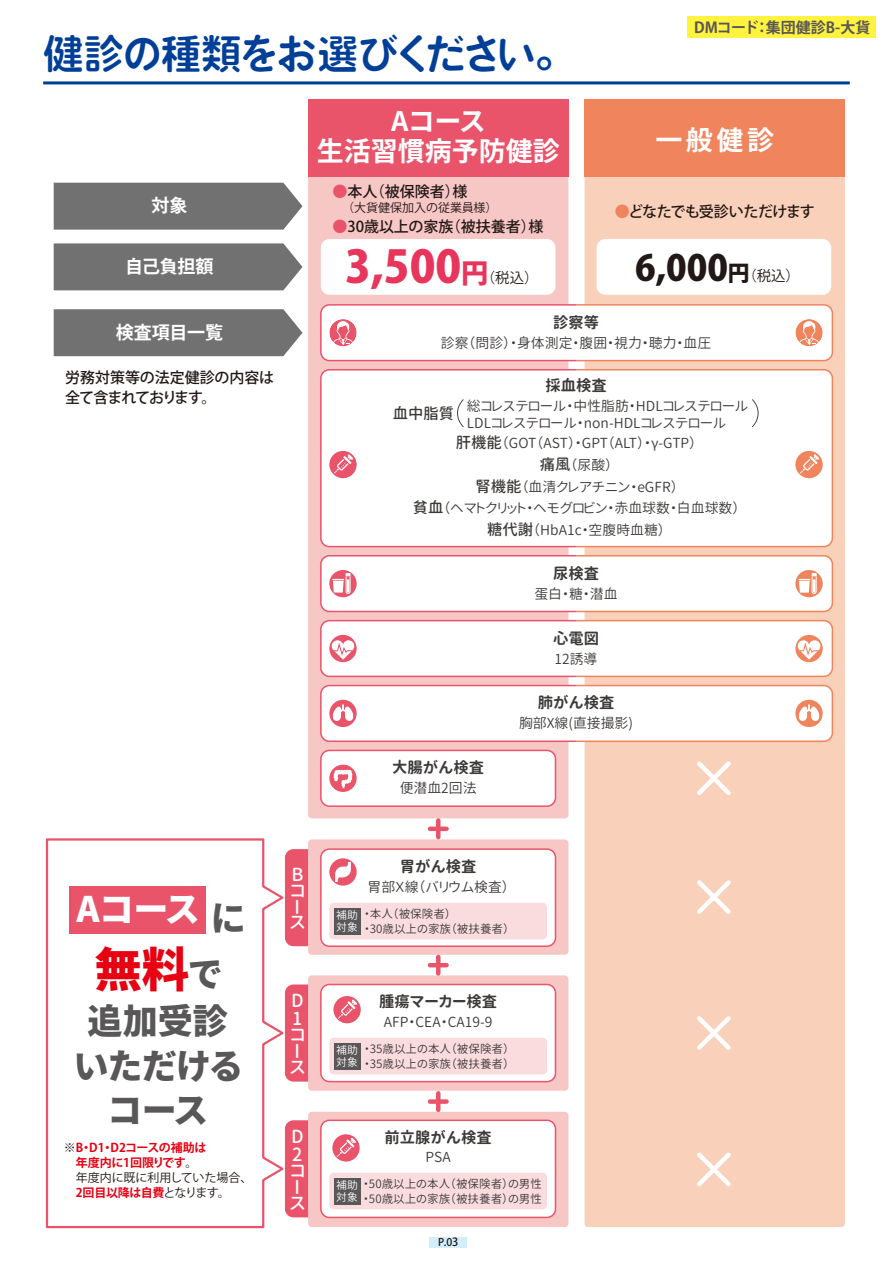
<style>
.page{position:relative;width:893px;height:1263px;background:#fff}
.page>*{position:absolute;margin:0;border:0;box-sizing:border-box;transform-origin:0 0}
.t1{font:800 47.55px "Source Han Sans JP";color:#e60012}
.t2{font:800 44.4px "Koz Go Pro";color:#e7355c}
.t3{font:40.5px "VDL V7 Maru Gothic Bold";letter-spacing:-.055em;color:#003f98}
.t4{font:800 35.55px "Koz Go Pro";color:#221815}
.t5{font:800 35.1px/44.1px "Source Han Sans JP";letter-spacing:-.015em;color:#595757;text-align:center}
.t6{font:800 35.1px "Source Han Sans JP";color:#fff}
.t7{font:700 27px/30px "Source Han Sans JP";color:#fff;text-align:center}
.t8{font:18px/18px "Gen Jyuu Gothic X P Medium";color:#fff}
.t9{font:700 18px "Koz Go Pro";letter-spacing:-.01em;color:#fff}
.t10{font:15.3px "Gen Jyuu Gothic X P Bold";color:#3e3a39}
.t11{font:15.3px "Gen Jyuu Gothic X P Medium";color:#3e3a39}
.t12{font:500 15px/19.5px "Koz Go Pro";letter-spacing:-.01em;color:#221815}
.t13{font:500 15px "Koz Go Pro";letter-spacing:-.035em;color:#221815}
.t14{font:700 15px "Koz Go Pro";color:#595757}
.t15{font:13.8px/21.5px "Gen Jyuu Gothic X P Normal";color:#3e3a39;text-align:center}
.t16{font:700 12px "Koz Go Pr 6 N";letter-spacing:-.02em;color:#e60012}
.t17{font:12px "Koz Go Pr 6 N";color:#221815}
.t18{font:12px "Koz Go Pro";color:#221815}
.t19{font:11.55px/15px "Gen Jyuu Gothic X P Normal";color:#3e3a39}
.t20{font:10.8px/12.1px "Gen Jyuu Gothic X P Normal";color:#fff}
.t21{font:500 10.5px "Koz Go Pro";color:#221815}
.s1{font-size:35.1px;color:#595757}
.s2{font-weight:400;color:#221815}
.s3{font-weight:700;color:#e9546b}
.s4{font-weight:700;color:#ef845d}
.s5{font-size:27.3px}
.s6{font-weight:400;font-size:14.4px;color:#221815}
.s7{font-size:21.75px}
.s8{font-weight:400;font-size:14.4px}
.s9{font-family:"Gen Jyuu Gothic X P Medium";font-size:15.3px}
.s10{font-size:11.25px}
</style>
<div class="page">
<div style="left:308px;top:99px;width:260px;height:719px;background:#f7c7c6;border-radius:4px"></div>
<div style="left:585px;top:99px;width:260px;height:1128px;background:#f9d0ba;border-radius:4px"></div>
<div style="left:578px;top:368px;width:256px;height:180px;background:#fff"></div>
<div style="left:308px;top:99px;width:260px;height:78px;background:#e9546b"></div>
<div style="left:585px;top:99px;width:260px;height:78px;background:#ef845d"></div>
<hr style="left:43px;top:81px;width:807px;height:3px;background:#003f98">
<div style="left:320px;top:368px;width:258px;height:180px;background:#fff"></div>
<div style="left:321px;top:750px;width:234px;height:56px;background:#fff;border-radius:9px"></div>
<div style="left:320px;top:750px;width:236px;height:57px;border:2px solid #e9546b;border-radius:9px"></div>
<div style="left:308px;top:839px;width:260px;height:116px;background:#f7c7c6;border-radius:4px"></div>
<div style="left:321px;top:849px;width:234px;height:97px;background:#fff;border-radius:9px"></div>
<div style="left:320px;top:848px;width:236px;height:99px;border:2px solid #e9546b;border-radius:9px"></div>
<svg style="left:697px;top:761px;width:34px;height:34px"></svg>
<svg style="left:697px;top:880px;width:34px;height:34px"></svg>
<svg style="left:697px;top:1016px;width:34px;height:34px"></svg>
<svg style="left:697px;top:1152px;width:34px;height:35px"></svg>
<hr style="left:436px;top:820px;width:4px;height:17px;background:#e9546b">
<div style="left:430px;top:826px;width:17px;height:5px;background:#e9546b"></div>
<div style="left:308px;top:975px;width:260px;height:116px;background:#f7c7c6;border-radius:4px"></div>
<div style="left:321px;top:984px;width:234px;height:97px;background:#fff;border-radius:9px"></div>
<div style="left:320px;top:984px;width:236px;height:98px;border:2px solid #e9546b;border-radius:9px"></div>
<hr style="left:436px;top:957px;width:4px;height:16px;background:#e9546b">
<hr style="left:430px;top:963px;width:17px;height:4px;background:#e9546b">
<div style="left:308px;top:1112px;width:260px;height:115px;background:#f7c7c6;border-radius:4px"></div>
<div style="left:321px;top:1120px;width:234px;height:97px;background:#fff;border-radius:9px"></div>
<div style="left:320px;top:1119px;width:236px;height:99px;border:2px solid #e9546b;border-radius:9px"></div>
<hr style="left:436px;top:1093px;width:4px;height:17px;background:#e9546b">
<div style="left:430px;top:1099px;width:17px;height:5px;background:#e9546b"></div>
<div style="left:329px;top:903px;width:218px;height:36px;background:#fadcdf;border-radius:4px"></div>
<div style="left:334px;top:908px;width:26px;height:26px;background:#595757"></div>
<div style="left:329px;top:1038px;width:218px;height:36px;background:#fadcdf;border-radius:4px"></div>
<div style="left:334px;top:1043px;width:26px;height:26px;background:#595757"></div>
<div style="left:329px;top:1173px;width:218px;height:36px;background:#fadcdf;border-radius:4px"></div>
<div style="left:334px;top:1178px;width:26px;height:26px;background:#595757"></div>
<div style="left:287px;top:849px;width:21px;height:97px;background:#e9546b"></div>
<div style="left:287px;top:984px;width:21px;height:97px;background:#e9546b"></div>
<div style="left:287px;top:1120px;width:21px;height:97px;background:#e9546b"></div>
<svg style="left:45px;top:838px;width:242px;height:391px"></svg>
<div style="left:54px;top:309px;width:248px;height:47px;background:#727171"></div>
<div style="left:54px;top:243px;width:248px;height:47px;background:#727171"></div>
<div style="left:54px;top:183px;width:248px;height:47px;background:#727171"></div>
<div style="left:321px;top:239px;width:234px;height:56px;background:#fff;border-radius:9px"></div>
<div style="left:597px;top:239px;width:234px;height:56px;background:#fff;border-radius:9px"></div>
<div style="left:329px;top:858px;width:28px;height:28px;background:#e9546b;border-radius:50%"></div>
<svg style="left:335px;top:862px;width:16px;height:20px"></svg>
<div style="left:329px;top:765px;width:28px;height:27px;background:#e9546b;border-radius:50%"></div>
<svg style="left:334px;top:769px;width:18px;height:19px"></svg>
<div style="left:329px;top:451px;width:28px;height:27px;background:#e9546b;border-radius:50%"></div>
<svg style="left:334px;top:454px;width:19px;height:19px"></svg>
<div style="left:333px;top:996px;width:28px;height:27px;background:#e9546b;border-radius:50%"></div>
<svg style="left:338px;top:999px;width:19px;height:19px"></svg>
<div style="left:332px;top:1134px;width:28px;height:27px;background:#e9546b;border-radius:50%"></div>
<svg style="left:337px;top:1138px;width:19px;height:19px"></svg>
<svg style="left:320px;top:684px;width:514px;height:59px"></svg>
<svg style="left:320px;top:619px;width:514px;height:59px"></svg>
<svg style="left:320px;top:554px;width:514px;height:59px"></svg>
<div style="left:795px;top:451px;width:28px;height:27px;background:#ef845d;border-radius:50%"></div>
<svg style="left:800px;top:454px;width:19px;height:19px"></svg>
<svg style="left:320px;top:303px;width:514px;height:59px"></svg>
<svg style="left:457px;top:399px;width:7px;height:28px"></svg>
<svg style="left:752px;top:399px;width:7px;height:28px"></svg>
<div style="left:430px;top:1237px;width:37px;height:10px;background:#d3edfb"></div>
<div style="left:687px;top:17px;width:189px;height:21px;background:#fff33f"></div>
<h3 class="t3" style="left:43px;top:26px;width:534px">健診の種類をお選びください。</h3>
<h3 class="t7" style="left:317px;top:107px;width:244px">Aコース<br>生活習慣病予防健診</h3>
<p class="t14" style="left:694px;top:18px;width:178px">DMコード：集団健診B-大貨</p>
<h3 class="t7" style="left:655px;top:125px;width:120px">一般健診</h3>
<h3 class="t9" style="left:151px;top:194px;width:37px">対象</h3>
<h3 class="t9" style="left:125px;top:255px;width:90px">自己負担額</h3>
<h3 class="t9" style="left:116px;top:321px;width:109px">検査項目一覧</h3>
<p class="t12" style="left:65px;top:369px;width:211px">労務対策等の法定健診の内容は全て含まれております。</p>
<h3 class="t6" style="left:76px;top:890px;width:125px">Aコース</h3>
<h1 class="t1" style="left:94px;top:943px;width:130px">無料<span class="s1">で</span></h1>
<h3 class="t5" style="left:74px;top:1000px;width:171px">追加受診いただけるコース</h3>
<p class="t16" style="left:64px;top:1141px;width:144px"><span class="s2">※</span>B・D1・D2コースの補助は</p>
<p class="t16" style="left:64px;top:1156px;width:135px">　年度内に1回限りです<span class="s2">。</span></p>
<p class="t17" style="left:64px;top:1171px;width:190px">　年度内に既に利用していた場合、</p>
<p class="t16" style="left:76px;top:1186px;width:156px">2回目以降は自費<span class="s2">となります。</span></p>
<h3 class="t8" style="left:288px;top:865px;width:17px">Bコ</h3>
<h3 class="t8" style="left:288px;top:898px;width:17px;line-height:16.6px">ース</h3>
<h3 class="t8" style="left:288px;top:991px;width:17px;text-align:justify">D 1コ</h3>
<h3 class="t8" style="left:288px;top:1043px;width:17px;line-height:16.6px">ース</h3>
<h3 class="t8" style="left:288px;top:1127px;width:17px;text-align:justify">D 2コ</h3>
<h3 class="t8" style="left:288px;top:1178px;width:17px;line-height:16.6px">ース</h3>
<p class="t12" style="left:332px;top:183px;width:136px"><span class="s3">●</span>本人（被保険者）様</p>
<p class="t12" style="left:332px;top:217px;width:213px"><span class="s3">●</span>30歳以上の家族（被扶養者）様</p>
<p class="t18" style="left:342px;top:200px;width:157px">（大貨健保加入の従業員様）</p>
<p class="t13" style="left:615px;top:202px;width:201px"><span class="s4">●</span>どなたでも受診いただけます</p>
<h2 class="t2" style="left:345px;top:238px;width:195px">3,500<span class="s5">円</span><span class="s6">（税込）</span></h2>
<h3 class="t4" style="left:635px;top:245px;width:166px">6,000<span class="s7">円</span><span class="s8">（税込）</span></h3>
<p class="t10" style="left:553px;top:311px;width:48px">診察等</p>
<p class="t15" style="left:441px;top:332px;width:272px">診察（問診）・身体測定・腹囲・視力・聴力・血圧</p>
<p class="t10" style="left:545px;top:374px;width:63px">採血検査</p>
<p class="t11" style="left:393px;top:402px;width:63px">血中脂質</p>
<p class="t15" style="left:467px;top:398px;width:283px;line-height:16.5px;text-align:left">総コレステロール・中性脂肪・HDLコレステロール<br>LDLコレステロール・non-HDLコレステロール</p>
<p class="t15" style="left:456px;top:432px;width:242px"><span class="s9">肝機能</span>（GOT（AST）・GPT（ALT）・γ-GTP）<span class="s9">痛風</span>（尿酸）</p>
<p class="t15" style="left:413px;top:497px;width:328px"><span class="s9">貧血</span>（ヘマトクリット・ヘモグロビン・赤血球数・白血球数）<span class="s9">糖代謝</span>（HbA1c・空腹時血糖）</p>
<p class="t10" style="left:553px;top:562px;width:48px">尿検査</p>
<p class="t15" style="left:534px;top:582px;width:85px">蛋白・糖・潜血</p>
<p class="t10" style="left:553px;top:627px;width:48px">心電図</p>
<p class="t15" style="left:555px;top:647px;width:44px">12誘導</p>
<p class="t10" style="left:538px;top:691px;width:78px">肺がん検査</p>
<p class="t15" style="left:519px;top:712px;width:116px">胸部X線(直接撮影)</p>
<p class="t10" style="left:392px;top:756px;width:94px">大腸がん検査</p>
<p class="t15" style="left:400px;top:777px;width:78px">便潜血2回法</p>
<p class="t15" style="left:476px;top:475px;width:204px"><span class="s9">腎機能</span>（血清クレアチニン・eGFR）</p>
<p class="t20" style="left:336px;top:909px;width:23px">補助対象</p>
<p class="t10" style="left:400px;top:855px;width:78px">胃がん検査</p>
<p class="t15" style="left:367px;top:876px;width:143px">胃部Ｘ線（バリウム検査）</p>
<p class="t19" style="left:364px;top:906px;width:146px">・本人（被保険者）<br>・30歳以上の家族（被扶養者）</p>
<p class="t20" style="left:336px;top:1044px;width:23px">補助対象</p>
<p class="t10" style="left:379px;top:990px;width:120px">腫瘍マーカー検査</p>
<p class="t15" style="left:384px;top:1011px;width:110px">AFP・CEA・CA19-9</p>
<p class="t19" style="left:364px;top:1041px;width:146px">・35歳以上の本人（被保険者）・35歳以上の家族（被扶養者）</p>
<p class="t10" style="left:384px;top:1126px;width:109px">前立腺がん検査</p>
<p class="t15" style="left:426px;top:1146px;width:27px">PSA</p>
<p class="t19" style="left:363px;top:1176px;width:180px">・50歳以上の本人（被保険者）の男性・50歳以上の家族（被扶養者）の男性</p>
<p class="t20" style="left:336px;top:1179px;width:23px">補助対象</p>
<p class="t21" style="left:438px;top:1236px;width:22px">P.0<span class="s10">3</span></p>
</div>
